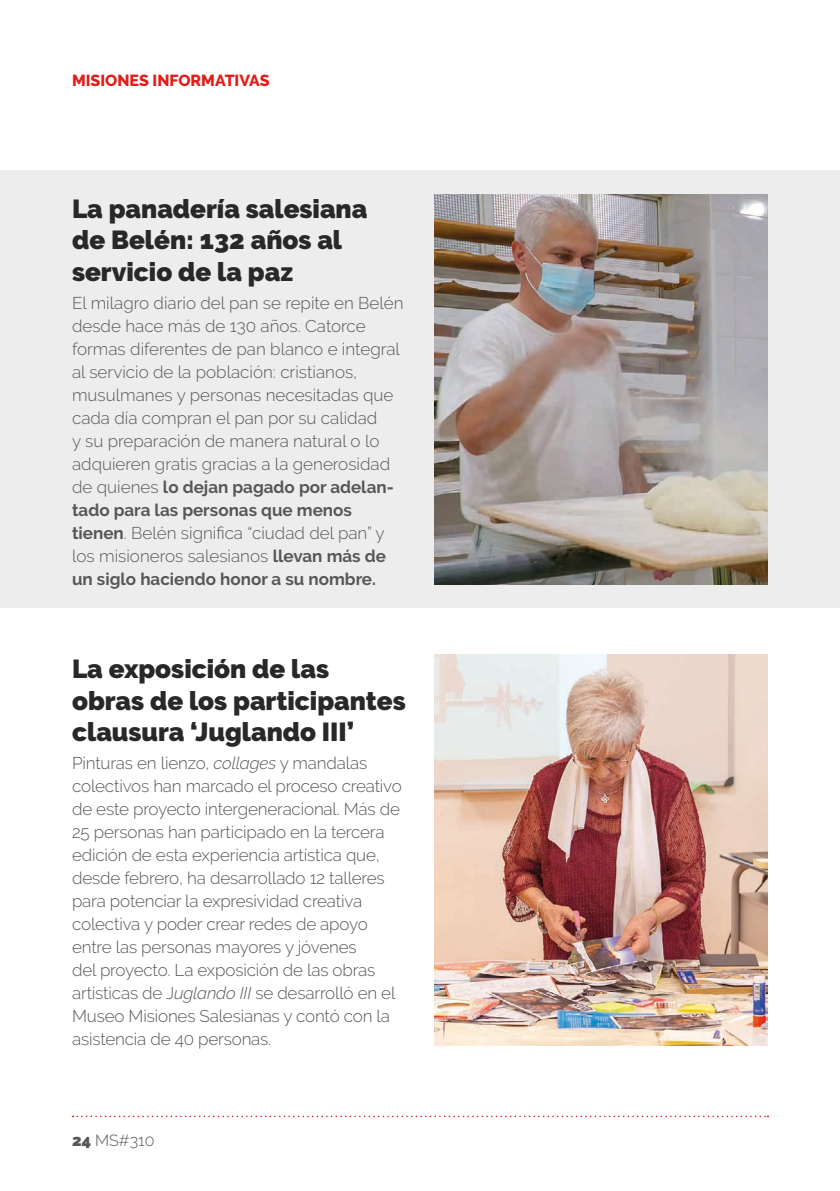
<style>
.page{position:relative;width:840px;height:1191px;background:#fff}
.page>*{position:absolute;margin:0;border:0;box-sizing:border-box;transform-origin:0 0}
.t1{font:900 26px/31.2px "Raleway";color:#292828}
.t2{font:300 17px/23px "Raleway";letter-spacing:-.01em;color:#575756}
.t3{font:800 16px "Raleway";color:#e41c19}
.t4{font:300 16px "Raleway";color:#575756}
.s1{font-weight:700}
.s2{font-style:italic}
.s3{font-weight:900}
</style>
<div class="page">
<svg style="left:72px;top:1115px;width:696px;height:2px"></svg>
<div style="left:0;top:171px;width:839px;height:437px;background:#ededed"></div>
<img style="left:434px;top:654px;width:333px;height:391px">
<img style="left:434px;top:194px;width:333px;height:391px">
<p class="t3" style="left:72px;top:72px;width:199px">MISIONES INFORMATIVAS</p>
<h1 class="t1" style="left:72px;top:193px;width:296px">La panadería salesiana de Belén: 132 años al servicio de la paz</h1>
<p class="t2" style="left:72px;top:291px;width:333px">El milagro diario del pan se repite en Belén desde hace más de 130 años. Catorce formas diferentes de pan blanco e integral al servicio de la población: cristianos, musulmanes y personas necesitadas que cada día compran el pan por su calidad<br>y su preparación de manera natural o lo adquieren gratis gracias a la generosidad de quienes <span class="s1">lo dejan pagado por adelan&shy;tado para las personas que menos tienen</span>. Belén significa “ciudad del pan” y los misioneros salesianos <span class="s1">llevan más de un siglo haciendo honor a su nombre.</span></p>
<h1 class="t1" style="left:72px;top:654px;width:335px">La exposición de las obras de los participantes clausura ‘Juglando III’</h1>
<p class="t2" style="left:72px;top:751px;width:331px">Pinturas en lienzo, <span class="s2">collages</span> y mandalas colectivos han marcado el proceso creativo de este proyecto intergeneracional. Más de 25 personas han participado en la tercera edición de esta experiencia artística que, desde febrero, ha desarrollado 12 talleres para potenciar la expresividad creativa colectiva y poder crear redes de apoyo entre las personas mayores y jóvenes<br>del proyecto. La exposición de las obras artísticas de J<span class="s2">uglando III</span> se desarrolló en el Museo Misiones Salesianas y contó con la asistencia de 40 personas.</p>
<p class="t4" style="left:72px;top:1131px;width:84px"><span class="s3">24</span> MS#310</p>
</div>
